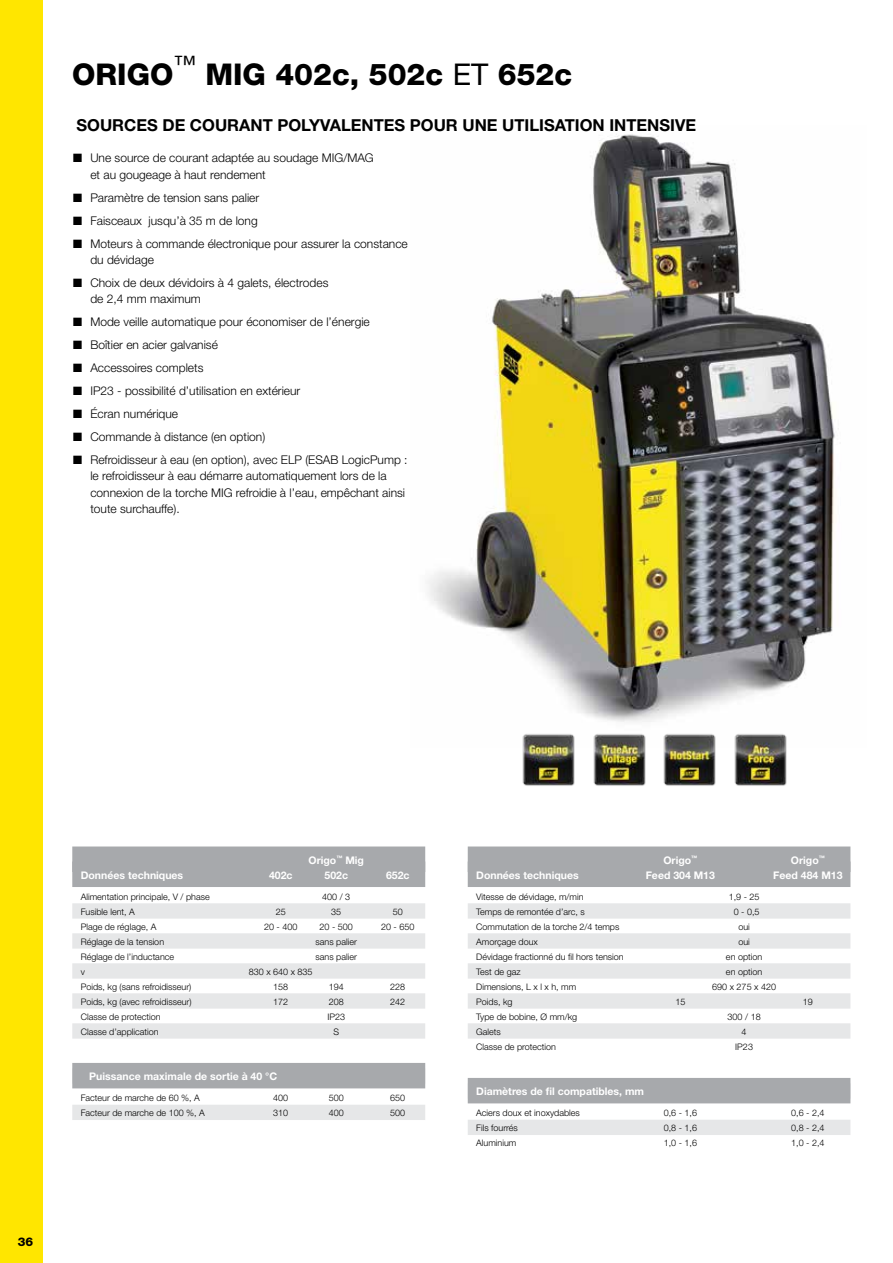
<style>
.page{position:relative;width:893px;height:1263px;background:#fff}
.page>*{position:absolute;margin:0;border:0;box-sizing:border-box;transform-origin:0 0}
.t1{font:800 30px "Helvetica Neue LT Pro";color:#000}
.t2{font:700 16.5px "Helvetica Neue LT Pro";color:#000}
.t3{font:300 12px/16.5px "Helvetica Neue LT Pro";color:#000}
.t4{font:800 12px "Helvetica Neue LT Pro";color:#000}
.t5{font:700 10.5px "Helvetica Neue LT Pro";color:#fff}
.t6{font:300 9px "Helvetica Neue LT Pro";color:#000}
.s1{font-weight:400}
.s2{font-family:"Arial Narrow";font-weight:400;font-size:18px}
</style>
<div class="page">
<img style="left:427px;top:134px;width:412px;height:588px">
<img style="left:734px;top:734px;width:53px;height:52px">
<img style="left:663px;top:734px;width:53px;height:52px">
<img style="left:522px;top:734px;width:53px;height:52px">
<img style="left:593px;top:734px;width:53px;height:52px">
<div style="left:72px;top:846px;width:353px;height:26px;background:#a7a9ac"></div>
<div style="left:72px;top:861px;width:353px;height:26px;background:#a7a9ac"></div>
<div style="left:72px;top:903px;width:353px;height:15px;background:#e6e7e8"></div>
<div style="left:72px;top:933px;width:353px;height:15px;background:#e6e7e8"></div>
<div style="left:72px;top:963px;width:353px;height:15px;background:#e6e7e8"></div>
<div style="left:72px;top:993px;width:353px;height:15px;background:#e6e7e8"></div>
<div style="left:72px;top:1023px;width:353px;height:15px;background:#e6e7e8"></div>
<div style="left:72px;top:1063px;width:353px;height:25px;background:#a7a9ac"></div>
<div style="left:72px;top:1105px;width:353px;height:15px;background:#e6e7e8"></div>
<div style="left:468px;top:846px;width:382px;height:26px;background:#a7a9ac"></div>
<div style="left:468px;top:861px;width:382px;height:26px;background:#a7a9ac"></div>
<div style="left:468px;top:903px;width:382px;height:15px;background:#e6e7e8"></div>
<div style="left:468px;top:933px;width:382px;height:15px;background:#e6e7e8"></div>
<div style="left:468px;top:963px;width:382px;height:15px;background:#e6e7e8"></div>
<div style="left:468px;top:993px;width:382px;height:15px;background:#e6e7e8"></div>
<div style="left:468px;top:1023px;width:382px;height:15px;background:#e6e7e8"></div>
<div style="left:468px;top:1078px;width:382px;height:25px;background:#a7a9ac"></div>
<div style="left:468px;top:1120px;width:382px;height:15px;background:#e6e7e8"></div>
<div style="left:0;top:0;width:43px;height:1263px;background:#ffe600"></div>
<h1 class="t1" style="left:72px;top:57px;width:501px">ORIGO<sup>™</sup> MIG 402c, 502c <span class="s1">ET</span> 652c</h1>
<h2 class="t2" style="left:77px;top:115px;width:621px">SOURCES DE COURANT POLYVALENTES POUR UNE UTILISATION INTENSIVE</h2>
<h3 class="t3" style="left:90px;top:150px;width:285px;text-indent:-17px"><span class="s2">■</span> Une source de courant adaptée au soudage MIG/MAG et au gougeage à haut rendement</h3>
<h3 class="t3" style="left:73px;top:189px;width:187px"><span class="s2">■</span> Paramètre de tension sans palier</h3>
<h3 class="t3" style="left:73px;top:212px;width:186px"><span class="s2">■</span> Faisceaux jusqu’à 35 m de long</h3>
<h3 class="t3" style="left:90px;top:235px;width:319px;text-indent:-17px"><span class="s2">■</span> Moteurs à commande électronique pour assurer la constance du dévidage</h3>
<h3 class="t3" style="left:90px;top:274px;width:240px;text-indent:-17px"><span class="s2">■</span> Choix de deux dévidoirs à 4 galets, électrodes de 2,4 mm maximum</h3>
<h3 class="t3" style="left:73px;top:314px;width:298px"><span class="s2">■</span> Mode veille automatique pour économiser de l’énergie</h3>
<h3 class="t3" style="left:73px;top:336px;width:146px"><span class="s2">■</span> Boîtier en acier galvanisé</h3>
<h3 class="t3" style="left:73px;top:359px;width:132px"><span class="s2">■</span> Accessoires complets</h3>
<h3 class="t3" style="left:73px;top:382px;width:229px"><span class="s2">■</span> IP23 - possibilité d’utilisation en extérieur</h3>
<h3 class="t3" style="left:73px;top:405px;width:106px"><span class="s2">■</span> Écran numérique</h3>
<h3 class="t3" style="left:73px;top:428px;width:193px"><span class="s2">■</span> Commande à distance (en option)</h3>
<h3 class="t3" style="left:90px;top:451px;width:319px;text-indent:-17px"><span class="s2">■</span> Refroidisseur à eau (en option), avec ELP (ESAB LogicPump : le refroidisseur à eau démarre automatiquement lors de la connexion de la torche MIG refroidie à l’eau, empêchant ainsi toute surchauffe).</h3>
<p class="t5" style="left:309px;top:853px;width:57px">Origo<sup>™</sup> Mig</p>
<p class="t5" style="left:81px;top:868px;width:104px">Données techniques</p>
<p class="t5" style="left:269px;top:868px;width:25px">402c</p>
<p class="t5" style="left:325px;top:868px;width:25px">502c</p>
<p class="t5" style="left:386px;top:868px;width:25px">652c</p>
<p class="t6" style="left:81px;top:891px;width:131px">Alimentation principale, V / phase</p>
<p class="t6" style="left:322px;top:891px;width:30px">400 / 3</p>
<p class="t6" style="left:81px;top:906px;width:56px">Fusible lent, A</p>
<p class="t6" style="left:276px;top:906px;width:12px">25</p>
<p class="t6" style="left:331px;top:906px;width:12px">35</p>
<p class="t6" style="left:393px;top:906px;width:12px">50</p>
<p class="t6" style="left:81px;top:921px;width:77px">Plage de réglage, A</p>
<p class="t6" style="left:264px;top:921px;width:35px">20 - 400</p>
<p class="t6" style="left:320px;top:921px;width:35px">20 - 500</p>
<p class="t6" style="left:381px;top:921px;width:35px">20 - 650</p>
<p class="t6" style="left:81px;top:936px;width:85px">Réglage de la tension</p>
<p class="t6" style="left:316px;top:936px;width:43px">sans palier</p>
<p class="t6" style="left:81px;top:951px;width:95px">Réglage de l’inductance</p>
<p class="t6" style="left:316px;top:951px;width:43px">sans palier</p>
<p class="t6" style="left:81px;top:966px;width:6px">v</p>
<p class="t6" style="left:249px;top:966px;width:65px">830 x 640 x 835</p>
<p class="t6" style="left:81px;top:981px;width:112px">Poids, kg (sans refroidisseur)</p>
<p class="t6" style="left:273px;top:981px;width:17px">158</p>
<p class="t6" style="left:329px;top:981px;width:17px">194</p>
<p class="t6" style="left:390px;top:981px;width:17px">228</p>
<p class="t6" style="left:81px;top:996px;width:112px">Poids, kg (avec refroidisseur)</p>
<p class="t6" style="left:273px;top:996px;width:17px">172</p>
<p class="t6" style="left:329px;top:996px;width:17px">208</p>
<p class="t6" style="left:390px;top:996px;width:17px">242</p>
<p class="t6" style="left:81px;top:1011px;width:81px">Classe de protection</p>
<p class="t6" style="left:327px;top:1011px;width:19px">IP23</p>
<p class="t6" style="left:81px;top:1026px;width:80px">Classe d’application</p>
<p class="t6" style="left:333px;top:1026px;width:7px">S</p>
<p class="t5" style="left:89px;top:1069px;width:189px">Puissance maximale de sortie à 40 °C</p>
<p class="t6" style="left:81px;top:1092px;width:121px">Facteur de marche de 60 %, A</p>
<p class="t6" style="left:273px;top:1092px;width:17px">400</p>
<p class="t6" style="left:329px;top:1092px;width:17px">500</p>
<p class="t6" style="left:390px;top:1092px;width:17px">650</p>
<p class="t6" style="left:81px;top:1107px;width:126px">Facteur de marche de 100 %, A</p>
<p class="t6" style="left:273px;top:1107px;width:17px">310</p>
<p class="t6" style="left:329px;top:1107px;width:17px">400</p>
<p class="t6" style="left:390px;top:1107px;width:17px">500</p>
<h3 class="t4" style="left:18px;top:1234px;width:17px">36</h3>
<p class="t5" style="left:663px;top:853px;width:35px">Origo<sup>™</sup></p>
<p class="t5" style="left:791px;top:853px;width:35px">Origo<sup>™</sup></p>
<p class="t5" style="left:476px;top:868px;width:104px">Données techniques</p>
<p class="t5" style="left:646px;top:868px;width:71px">Feed 304 M13</p>
<p class="t5" style="left:773px;top:868px;width:71px">Feed 484 M13</p>
<p class="t6" style="left:476px;top:891px;width:109px">Vitesse de dévidage, m/min</p>
<p class="t6" style="left:729px;top:891px;width:32px">1,9 - 25</p>
<p class="t6" style="left:476px;top:906px;width:110px">Temps de remontée d’arc, s</p>
<p class="t6" style="left:734px;top:906px;width:27px">0 - 0,5</p>
<p class="t6" style="left:476px;top:921px;width:145px">Commutation de la torche 2/4 temps</p>
<p class="t6" style="left:738px;top:921px;width:13px">oui</p>
<p class="t6" style="left:476px;top:936px;width:63px">Amorçage doux</p>
<p class="t6" style="left:738px;top:936px;width:13px">oui</p>
<p class="t6" style="left:476px;top:951px;width:149px">Dévidage fractionné du fil hors tension</p>
<p class="t6" style="left:726px;top:951px;width:38px">en option</p>
<p class="t6" style="left:476px;top:966px;width:46px">Test de gaz</p>
<p class="t6" style="left:726px;top:966px;width:38px">en option</p>
<p class="t6" style="left:476px;top:981px;width:101px">Dimensions, L x l x h, mm</p>
<p class="t6" style="left:712px;top:981px;width:65px">690 x 275 x 420</p>
<p class="t6" style="left:476px;top:996px;width:38px">Poids, kg</p>
<p class="t6" style="left:675px;top:996px;width:12px">15</p>
<p class="t6" style="left:803px;top:996px;width:12px">19</p>
<p class="t6" style="left:476px;top:1011px;width:103px">Type de bobine, Ø mm/kg</p>
<p class="t6" style="left:728px;top:1011px;width:35px">300 / 18</p>
<p class="t6" style="left:476px;top:1026px;width:26px">Galets</p>
<p class="t6" style="left:742px;top:1026px;width:7px">4</p>
<p class="t6" style="left:476px;top:1041px;width:81px">Classe de protection</p>
<p class="t6" style="left:735px;top:1041px;width:19px">IP23</p>
<p class="t5" style="left:476px;top:1084px;width:169px">Diamètres de fil compatibles, mm</p>
<p class="t6" style="left:476px;top:1107px;width:105px">Aciers doux et inoxydables</p>
<p class="t6" style="left:664px;top:1107px;width:35px">0,6 - 1,6</p>
<p class="t6" style="left:791px;top:1107px;width:35px">0,6 - 2,4</p>
<p class="t6" style="left:476px;top:1122px;width:43px">Fils fourrés</p>
<p class="t6" style="left:664px;top:1122px;width:35px">0,8 - 1,6</p>
<p class="t6" style="left:791px;top:1122px;width:35px">0,8 - 2,4</p>
<p class="t6" style="left:476px;top:1137px;width:42px">Aluminium</p>
<p class="t6" style="left:664px;top:1137px;width:35px">1,0 - 1,6</p>
<p class="t6" style="left:791px;top:1137px;width:35px">1,0 - 2,4</p>
</div>
